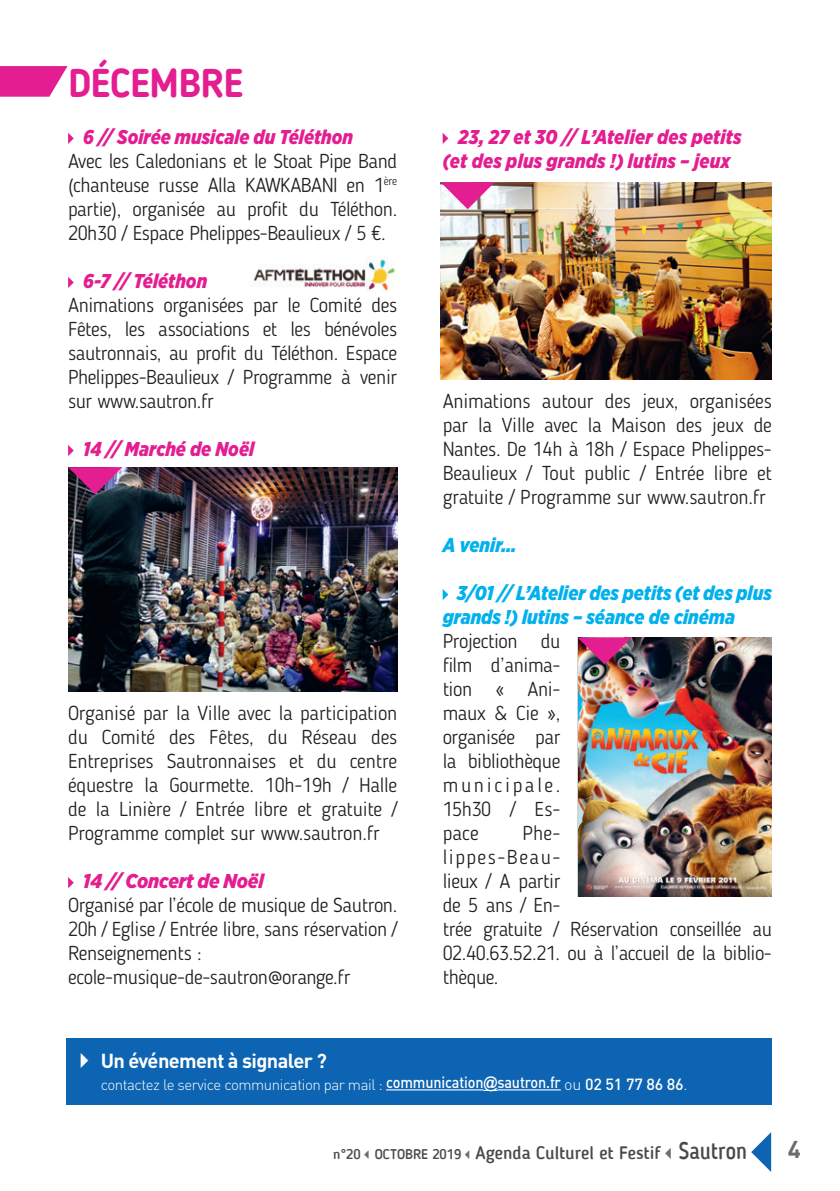
<style>
.page{position:relative;width:840px;height:1191px;background:#fff}
.page>*{position:absolute;margin:0;border:0;box-sizing:border-box;transform-origin:0 0}
.t1{font:700 40px "Blogger Sans";color:#e41d90;scale:.95 1}
.t2{font:700 24px "DIN Pro";color:#6c6d70}
.t3{font:300 20px/24px "Blogger Sans";letter-spacing:-.02em;color:#231f20;text-align:justify}
.t4{font:italic 900 20px/24px "Gotham Narrow";color:#e41d90;scale:.95 1}
.t5{font:italic 900 20px/24px "Gotham Narrow";color:#00b1ed;scale:.95 1}
.t6{font:700 20px "DIN Pro";letter-spacing:-.03em;color:#fff}
.t7{font:italic 900 20px "Gotham Narrow";color:#e41d90}
.t8{font:500 18px "Blogger Sans";color:#4b484b}
.t9{font:300 15px "DIN Pro";letter-spacing:-.03em;color:#fff}
.s1{font-weight:500;font-size:16px}
.s2{font-family:"M Gill Sans";font-weight:700;font-size:16px}
.s3{font-size:16px}
.s4{font-size:14px}
.s5{color:#6c6d70}
.s6{font-size:24px}
</style>
<div class="page">
<div style="left:66px;top:1037px;width:705px;height:67px;background:#0c64b2"></div>
<hr style="left:386px;top:1089px;width:97px;height:1px;background:#fff">
<svg style="left:483px;top:1090px;width:14px;height:1px"></svg>
<hr style="left:497px;top:1089px;width:63px;height:1px;background:#fff">
<svg style="left:68px;top:133px;width:6px;height:11px"></svg>
<svg style="left:68px;top:277px;width:6px;height:11px"></svg>
<svg style="left:68px;top:445px;width:6px;height:11px"></svg>
<svg style="left:68px;top:877px;width:6px;height:11px"></svg>
<svg style="left:442px;top:133px;width:6px;height:11px"></svg>
<svg style="left:442px;top:589px;width:6px;height:11px"></svg>
<svg style="left:751px;top:1133px;width:19px;height:38px"></svg>
<svg style="left:0;top:66px;width:67px;height:31px;background:#e73c9f"></svg>
<img style="left:253px;top:259px;width:142px;height:32px">
<img style="left:440px;top:182px;width:330px;height:198px">
<img style="left:68px;top:467px;width:329px;height:224px">
<svg style="left:440px;top:182px;width:54px;height:27px"></svg>
<img style="left:578px;top:637px;width:193px;height:260px">
<svg style="left:577px;top:637px;width:54px;height:27px"></svg>
<svg style="left:68px;top:467px;width:54px;height:27px"></svg>
<h1 class="t1" style="left:68px;top:63px;width:186px">DÉCEMBRE</h1>
<p class="t4" style="left:83px;top:125px;width:285px">6 // Soirée musicale du Téléthon</p>
<p class="t3" style="left:68px;top:149px;width:330px">Avec les Caledonians et le Stoat Pipe Band (chanteuse russe Alla KAWKABANI en 1<sup>ère </sup>partie), organisée au profit du Téléthon.<br>20h30 / Espace Phelippes-Beaulieux / 5 €.</p>
<p class="t4" style="left:83px;top:269px;width:132px">6-7 // Téléthon</p>
<p class="t3" style="left:68px;top:293px;width:330px">Animations organisées par le Comité des Fêtes, les associations et les bénévoles sautronnais, au profit du Téléthon. Espace Phelippes-Beaulieux / Programme à venir sur www.sautron.fr</p>
<p class="t4" style="left:83px;top:437px;width:181px">14 // Marché de Noël</p>
<p class="t3" style="left:68px;top:701px;width:330px">Organisé par la Ville avec la participation du Comité des Fêtes, du Réseau des Entreprises Sautronnaises et du centre équestre la Gourmette. 10h-19h / Halle de la Linière / Entrée libre et gratuite / Programme complet sur www.sautron.fr</p>
<p class="t7" style="left:83px;top:869px;width:182px">14 // Concert de Noël</p>
<p class="t3" style="left:68px;top:893px;width:330px;text-align:left">Organisé par l’école de musique de Sautron.<br>20h / Eglise / Entrée libre, sans réservation / Renseignements : ecole-musique-de-sautron@orange.fr</p>
<p class="t4" style="left:442px;top:125px;width:316px;text-indent:16px">23, 27 et 30 // L’Atelier des petits (et des plus grands !) lutins – jeux</p>
<p class="t3" style="left:442px;top:389px;width:330px">Animations autour des jeux, organisées par la Ville avec la Maison des jeux de Nantes. De 14h à 18h / Espace Phelippes-Beaulieux / Tout public / Entrée libre et gratuite / Programme sur www.sautron.fr</p>
<p class="t5" style="left:442px;top:533px;width:79px">A venir…</p>
<p class="t5" style="left:442px;top:581px;width:348px;text-indent:14px">3/01 // L’Atelier des petits (et des plus grands !) lutins – séance de cinéma</p>
<p class="t3" style="left:442px;top:629px;width:119px">Projection du film d’anima&shy;tion « Ani&shy;maux &amp; Cie », organisée par la bibliothèque municipale.<br>15h30 / Es&shy;pace</p>
<p class="t3" style="left:442px;top:821px;width:330px;text-align:left;text-indent:80px">Phe-<br>lippes-Beau-<br>lieux / A partir<br>de 5 ans / En-<br>trée gratuite / Réservation conseillée au<br>02.40.63.52.21. ou à l’accueil de la biblio&shy;thèque.</p>
<p class="t6" style="left:72px;top:1043px;width:257px">✔ Un événement à signaler ?</p>
<p class="t9" style="left:101px;top:1072px;width:588px">contactez le service communication par mail : <span class="s1">communication</span><span class="s2">@</span><span class="s1">sautron.fr</span> <span class="s3">ou</span> <span class="s1">02 51 77 86 86</span><span class="s3">.</span></p>
<p class="t8" style="left:333px;top:1143px;width:415px"><span class="s4">n°20</span><span class="s5">✓</span><span class="s4">OCTOBRE 2019</span><span class="s5">✓</span>Agenda Culturel et Festif<span class="s5">✓</span><span class="s6">Sautron</span></p>
<p class="t2" style="left:787px;top:1129px;width:15px">4</p>
</div>
